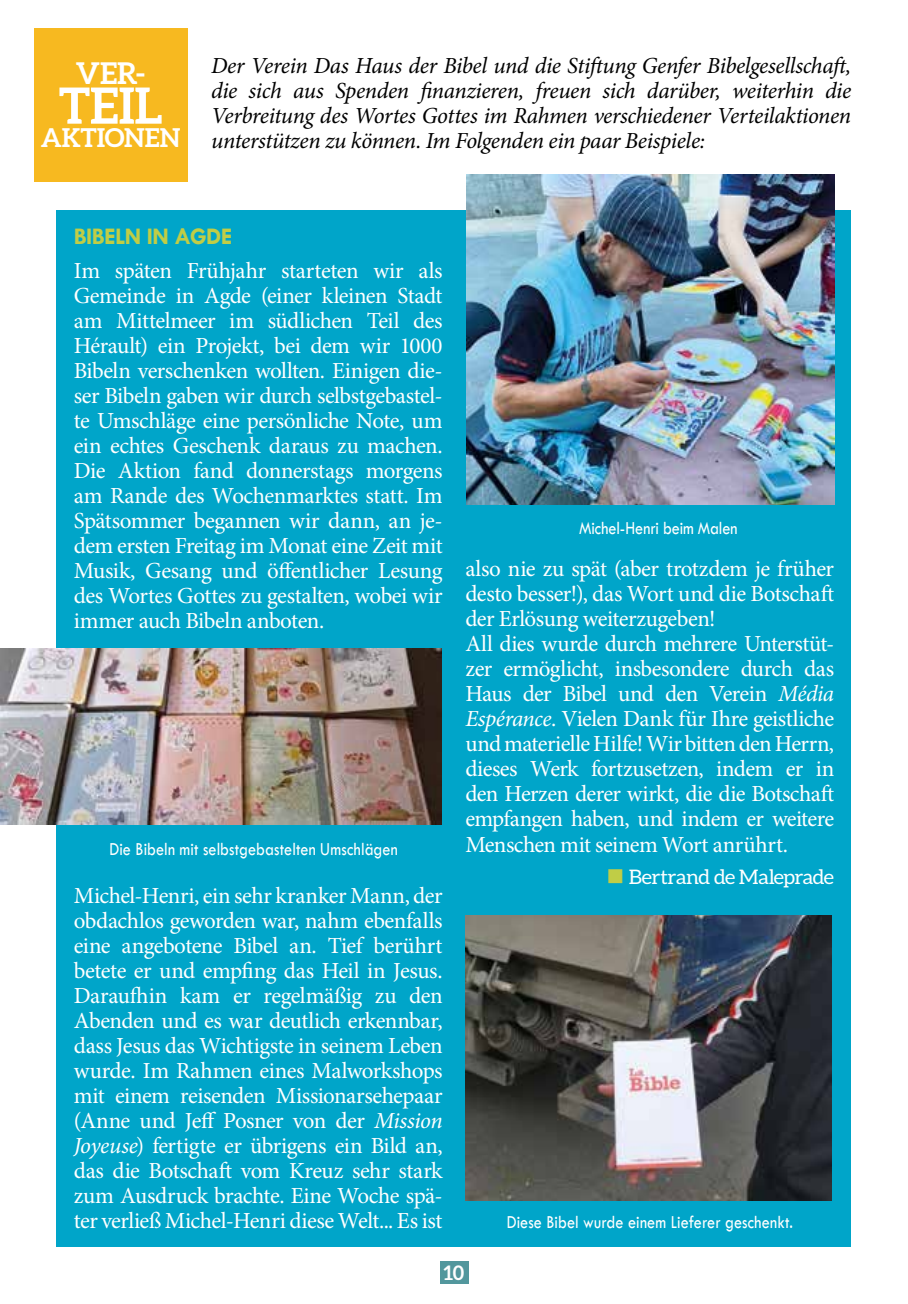
<style>
.page{position:relative;width:908px;height:1304px;background:#fff}
.page>*{position:absolute;margin:0;border:0;box-sizing:border-box;transform-origin:0 0}
.t1{font:700 50px "Aleo";color:#fff}
.t2{font:700 30px "Aleo";color:#fff}
.t3{font:700 26px "Aleo";letter-spacing:-.005em;color:#fff}
.t4{font:700 24px "Tw Cen";letter-spacing:-.02em;color:#c0cd46}
.t5{font:23px/25px "Minion Pro";letter-spacing:-.025em;color:#fff;text-align:justify}
.t6{font:italic 23px/25px "Minion Pro";letter-spacing:-.02em;color:#000;text-align:justify}
.t7{font:20px "Aleo";letter-spacing:-.025em;color:#fff;scale:1.04 1}
.t8{font:700 20px "Aleo";color:#fff}
.t9{font:19px "Tw Cen";color:#fff;scale:.85 1}
.s1{font-style:italic}
.s2{color:#c0cd46}
</style>
<div class="page">
<div style="left:440px;top:1261px;width:28px;height:23px;background:#52979d"></div>
<div style="left:34px;top:29px;width:153px;height:153px;background:#f7b920"></div>
<div style="left:57px;top:211px;width:793px;height:1036px;background:#00a5c9"></div>
<img style="left:0;top:649px;width:442px;height:176px">
<img style="left:466px;top:174px;width:367px;height:330px">
<img style="left:465px;top:915px;width:366px;height:286px">
<h2 class="t2" style="left:76px;top:56px;width:71px">VER-</h2>
<h1 class="t1" style="left:59px;top:77px;width:105px">TEIL</h1>
<p class="t3" style="left:41px;top:123px;width:141px">AKTIONEN</p>
<p class="t6" style="left:211px;top:54px;width:641px">Der Verein Das Haus der Bibel und die Stiftung Genfer Bibelgesellschaft, die sich aus Spenden finanzieren, freuen sich darüber, weiterhin die Verbreitung des Wortes Gottes im Rahmen verschiedener Verteilaktionen unterstützen zu können. Im Folgenden ein paar Beispiele:</p>
<p class="t4" style="left:74px;top:222px;width:160px">BIBELN IN AGDE</p>
<p class="t5" style="left:74px;top:258px;width:370px">Im späten Frühjahr starteten wir als Gemeinde in Agde (einer kleinen Stadt am Mittelmeer im südlichen Teil des Hérault) ein Projekt, bei dem wir 1000<br>Bibeln verschenken wollten. Einigen die&shy;ser Bibeln gaben wir durch selbstgebastel&shy;te Umschläge eine persönliche Note, um ein echtes Geschenk daraus zu machen.<br>Die Aktion fand donnerstags morgens am Rande des Wochenmarktes statt. Im Spätsommer begannen wir dann, an je&shy;dem ersten Freitag im Monat eine Zeit mit Musik, Gesang und öffentlicher Lesung des Wortes Gottes zu gestalten, wobei wir immer auch Bibeln anboten.</p>
<p class="t9" style="left:109px;top:838px;width:341px">Die Bibeln mit selbstgebastelten Umschlägen</p>
<p class="t5" style="left:74px;top:883px;width:370px">Michel-Henri, ein sehr kranker Mann, der obdachlos geworden war, nahm ebenfalls eine angebotene Bibel an. Tief berührt betete er und empfing das Heil in Jesus.<br>Daraufhin kam er regelmäßig zu den Abenden und es war deutlich erkennbar, dass Jesus das Wichtigste in seinem Leben wurde. Im Rahmen eines Malworkshops mit einem reisenden Missionarsehepaar (Anne und Jeff Posner von der <span class="s1">Mission Joyeuse</span>) fertigte er übrigens ein Bild an, das die Botschaft vom Kreuz sehr stark zum Ausdruck brachte. Eine Woche spä&shy;ter verließ Michel-Henri diese Welt... Es ist</p>
<p class="t9" style="left:579px;top:517px;width:188px">Michel-Henri beim Malen</p>
<p class="t5" style="left:465px;top:557px;width:370px;text-align:left">also nie zu spät (aber trotzdem je früher desto besser!), das Wort und die Botschaft der Erlösung weiterzugeben!<br>All dies wurde durch mehrere Unterstüt&shy;zer ermöglicht, insbesondere durch das Haus der Bibel und den Verein <span class="s1">Média Espérance</span>. Vielen Dank für Ihre geistliche und materielle Hilfe! Wir bitten den Herrn, dieses Werk fortzusetzen, indem er in den Herzen derer wirkt, die die Botschaft empfangen haben, und indem er weitere Menschen mit seinem Wort anrührt.</p>
<p class="t7" style="left:606px;top:866px;width:220px"><span class="s2">■</span> Bertrand de Maleprade</p>
<p class="t9" style="left:506px;top:1211px;width:338px">Diese Bibel wurde einem Lieferer geschenkt.</p>
<p class="t8" style="left:443px;top:1261px;width:22px">10</p>
</div>
